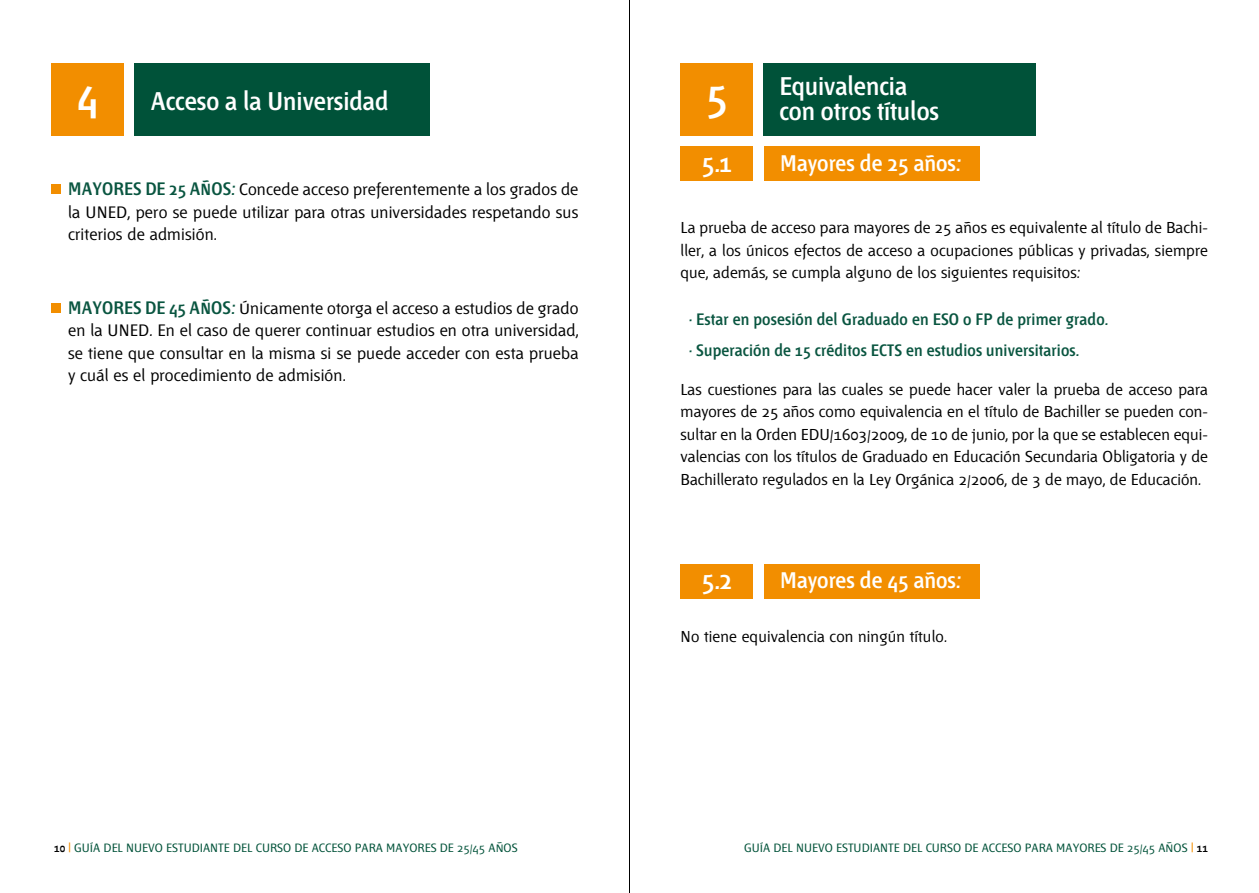
<style>
.page{position:relative;width:1259px;height:893px;background:#fff}
.page>*{position:absolute;margin:0;border:0;box-sizing:border-box;transform-origin:0 0}
.t1{font:600 45px "Fontana ND Cc Os F";color:#fff}
.t2{font:600 27px "Fontana ND Cc Os F";color:#fff}
.t3{font:600 25.5px/25.5px "Fontana ND Cc Os F";color:#fff}
.t4{font:600 22.5px "Fontana ND Cc Os F";color:#fff}
.t5{font:16.5px/22.5px "Fontana ND Aa Os F";letter-spacing:.01em;color:#000;text-align:justify}
.t6{font:600 16.5px/31px "Fontana ND Cc Os F";letter-spacing:.01em;color:#095540}
.t7{font:15.75px/22.5px "Fontana ND Aa Os F";letter-spacing:.01em;color:#000;text-align:justify}
.t8{font:12px "Fontana ND Aa Os F";color:#005239}
.s1{font-family:"Fontana ND Cc Os F";font-weight:600;font-size:18px;color:#095540}
.s2{font-family:"Fontana ND Cc Os F";font-weight:600;color:#000}
.s3{font-family:"Fontana ND Cc Os F";font-weight:600;color:#f28e00}
</style>
<div class="page">
<hr style="left:629px;top:0;width:1px;height:893px;background:#000">
<div style="left:134px;top:64px;width:295px;height:72px;background:#005239"></div>
<div style="left:763px;top:64px;width:273px;height:72px;background:#005239"></div>
<div style="left:51px;top:64px;width:72px;height:72px;background:#f28e00"></div>
<div style="left:680px;top:64px;width:73px;height:72px;background:#f28e00"></div>
<div style="left:51px;top:184px;width:10px;height:9px;background:#f28e00"></div>
<div style="left:51px;top:303px;width:10px;height:10px;background:#f28e00"></div>
<div style="left:680px;top:147px;width:73px;height:34px;background:#f28e00"></div>
<div style="left:680px;top:564px;width:73px;height:34px;background:#f28e00"></div>
<div style="left:764px;top:147px;width:215px;height:34px;background:#f28e00"></div>
<div style="left:764px;top:564px;width:215px;height:34px;background:#f28e00"></div>
<h1 class="t1" style="left:77px;top:73px;width:22px">4</h1>
<h1 class="t1" style="left:706px;top:73px;width:22px">5</h1>
<h2 class="t2" style="left:702px;top:150px;width:32px">5.1</h2>
<h3 class="t3" style="left:151px;top:90px;width:239px">Acceso a la Universidad</h3>
<h3 class="t3" style="left:779px;top:75px;width:161px">Equivalencia con otros títulos</h3>
<h3 class="t4" style="left:780px;top:153px;width:182px">Mayores de 25 años:</h3>
<p class="t5" style="left:68px;top:179px;width:512px"><span class="s1">MAYORES DE 25 AÑOS:</span> Concede acceso preferentemente a los grados de la UNED, pero se puede utilizar para otras universidades respetando sus criterios de admisión.</p>
<p class="t5" style="left:68px;top:298px;width:512px"><span class="s1">MAYORES DE 45 AÑOS:</span> Únicamente otorga el acceso a estudios de grado en la UNED. En el caso de querer continuar estudios en otra universidad, se tiene que consultar en la misma si se puede acceder con esta prueba y cuál es el procedimiento de admisión.</p>
<p class="t7" style="left:680px;top:218px;width:529px">La prueba de acceso para mayores de 25 años es equivalente al título de Bachi&shy;ller, a los únicos efectos de acceso a ocupaciones públicas y privadas, siempre que, además, se cumpla alguno de los siguientes requisitos:</p>
<p class="t6" style="left:689px;top:305px;width:420px">· Estar en posesión del Graduado en ESO o FP de primer grado. · Superación de 15 créditos ECTS en estudios universitarios.</p>
<p class="t7" style="left:680px;top:379px;width:529px">Las cuestiones para las cuales se puede hacer valer la prueba de acceso para mayores de 25 años como equivalencia en el título de Bachiller se pueden con&shy;sultar en la Orden EDU/1603/2009, de 10 de junio, por la que se establecen equi&shy;valencias con los títulos de Graduado en Educación Secundaria Obligatoria y de Bachillerato regulados en la Ley Orgánica 2/2006, de 3 de mayo, de Educación.</p>
<h2 class="t2" style="left:702px;top:567px;width:32px">5.2</h2>
<h3 class="t4" style="left:780px;top:570px;width:182px">Mayores de 45 años:</h3>
<p class="t7" style="left:680px;top:626px;width:268px">No tiene equivalencia con ningún título.</p>
<p class="t8" style="left:54px;top:842px;width:465px"><span class="s2">10</span> <span class="s3">|</span> GUÍA DEL NUEVO ESTUDIANTE DEL CURSO DE ACCESO PARA MAYORES DE 25/45 AÑOS</p>
<p class="t8" style="left:744px;top:842px;width:465px">GUÍA DEL NUEVO ESTUDIANTE DEL CURSO DE ACCESO PARA MAYORES DE 25/45 AÑOS <span class="s3">|</span> <span class="s2">11</span></p>
</div>
